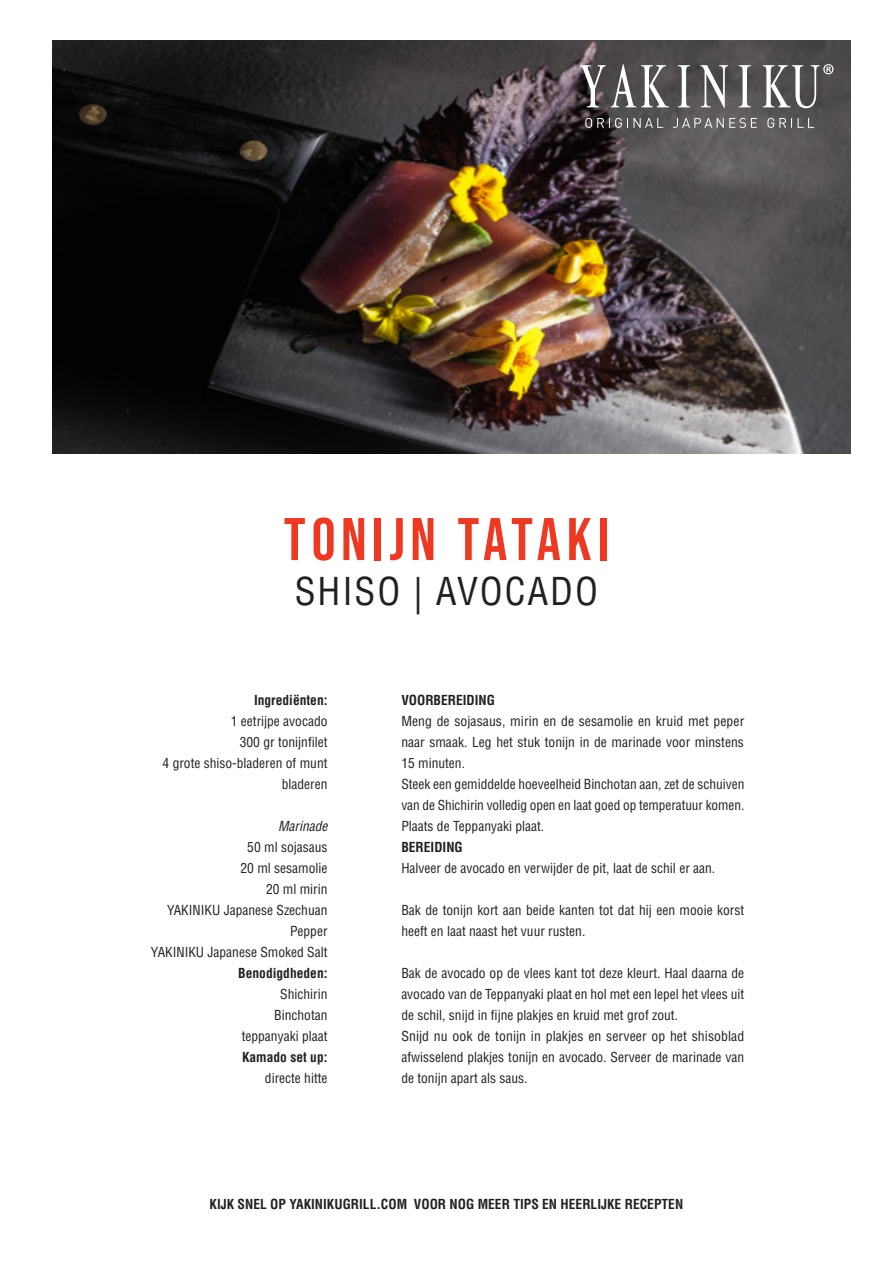
<style>
.page{position:relative;width:893px;height:1263px;background:#fff}
.page>*{position:absolute;margin:0;border:0;box-sizing:border-box;transform-origin:0 0}
.t1{font:60px "Bebas Neue";letter-spacing:.09em;color:#ef3822}
.t2{font:condensed 37.5px "Helvetica LT Std";letter-spacing:.05em;color:#231f20}
.Hoofdtekst{font:condensed 13.5px/21px "Helvetica LT Std";color:#231f20;text-align:justify}
.Ingredienten_Benodigdheden{font:condensed 13.5px/21px "Helvetica LT Std";color:#231f20;text-align:right}
.Ingredienten_Benodigdheden-2{font:700 condensed 13.5px "Helvetica LT Std";color:#231f20}
.Hoofdtekst-2{font:700 condensed 13.5px "Helvetica LT Std";color:#231f20}
.Ingredienten_Benodigdheden-3{font:italic condensed 13.5px "Helvetica LT Std";color:#231f20}
</style>
<div class="page">
<img style="left:52px;top:40px;width:798px;height:413px">
<svg style="left:580px;top:64px;width:253px;height:64px;background:#6f6c6d"></svg>
<p class="t1" style="left:284px;top:505px;width:327px">TONIJN TATAKI</p>
<p class="t2" style="left:295px;top:568px;width:305px">SHISO | AVOCADO</p>
<p class="Ingredienten_Benodigdheden-2" style="left:254px;top:692px;width:75px">Ingrediënten:</p>
<p class="Ingredienten_Benodigdheden" style="left:231px;top:711px;width:98px">1 eetrijpe avocado</p>
<p class="Ingredienten_Benodigdheden" style="left:240px;top:732px;width:89px">300 gr tonijnfilet</p>
<p class="Ingredienten_Benodigdheden" style="left:163px;top:753px;width:166px">4 grote shiso-bladeren of munt bladeren</p>
<p class="Ingredienten_Benodigdheden-3" style="left:278px;top:818px;width:51px">Marinade</p>
<p class="Ingredienten_Benodigdheden" style="left:247px;top:837px;width:82px">50 ml sojasaus</p>
<p class="Ingredienten_Benodigdheden" style="left:241px;top:858px;width:88px">20 ml sesamolie</p>
<p class="Ingredienten_Benodigdheden" style="left:266px;top:879px;width:63px">20 ml mirin</p>
<p class="Ingredienten_Benodigdheden" style="left:167px;top:900px;width:162px">YAKINIKU Japanese Szechuan<br>Pepper</p>
<p class="Ingredienten_Benodigdheden" style="left:151px;top:942px;width:178px">YAKINIKU Japanese Smoked Salt</p>
<p class="Ingredienten_Benodigdheden-2" style="left:238px;top:965px;width:91px">Benodigdheden:</p>
<p class="Ingredienten_Benodigdheden" style="left:274px;top:984px;width:55px;text-align:center">Shichirin<br>Binchotan</p>
<p class="Ingredienten_Benodigdheden" style="left:242px;top:1026px;width:87px">teppanyaki plaat</p>
<p class="Ingredienten_Benodigdheden-2" style="left:242px;top:1049px;width:87px">Kamado set up:</p>
<p class="Ingredienten_Benodigdheden" style="left:265px;top:1068px;width:64px">directe hitte</p>
<p class="Hoofdtekst-2" style="left:401px;top:692px;width:95px">VOORBEREIDING</p>
<p class="Hoofdtekst" style="left:401px;top:711px;width:344px">Meng de sojasaus, mirin en de sesamolie en kruid met peper naar smaak. Leg het stuk tonijn in de marinade voor minstens 15 minuten.</p>
<p class="Hoofdtekst" style="left:401px;top:774px;width:345px">Steek een gemiddelde hoeveelheid Binchotan aan, zet de schuiven van de Shichirin volledig open en laat goed op temperatuur komen.<br>Plaats de Teppanyaki plaat.</p>
<p class="Hoofdtekst-2" style="left:401px;top:839px;width:63px">BEREIDING</p>
<p class="Hoofdtekst" style="left:401px;top:858px;width:315px">Halveer de avocado en verwijder de pit, laat de schil er aan.</p>
<p class="Hoofdtekst" style="left:401px;top:900px;width:344px">Bak de tonijn kort aan beide kanten tot dat hij een mooie korst heeft en laat naast het vuur rusten.</p>
<p class="Hoofdtekst" style="left:401px;top:963px;width:344px">Bak de avocado op de vlees kant tot deze kleurt. Haal daarna de avocado van de Teppanyaki plaat en hol met een lepel het vlees uit de schil, snijd in fijne plakjes en kruid met grof zout.</p>
<p class="Hoofdtekst" style="left:401px;top:1026px;width:344px">Snijd nu ook de tonijn in plakjes en serveer op het shisoblad afwisselend plakjes tonijn en avocado. Serveer de marinade van de tonijn apart als saus.</p>
<p class="Ingredienten_Benodigdheden-2" style="left:210px;top:1196px;width:475px">KIJK SNEL OP YAKINIKUGRILL.COM VOOR NOG MEER TIPS EN HEERLIJKE RECEPTEN</p>
</div>
